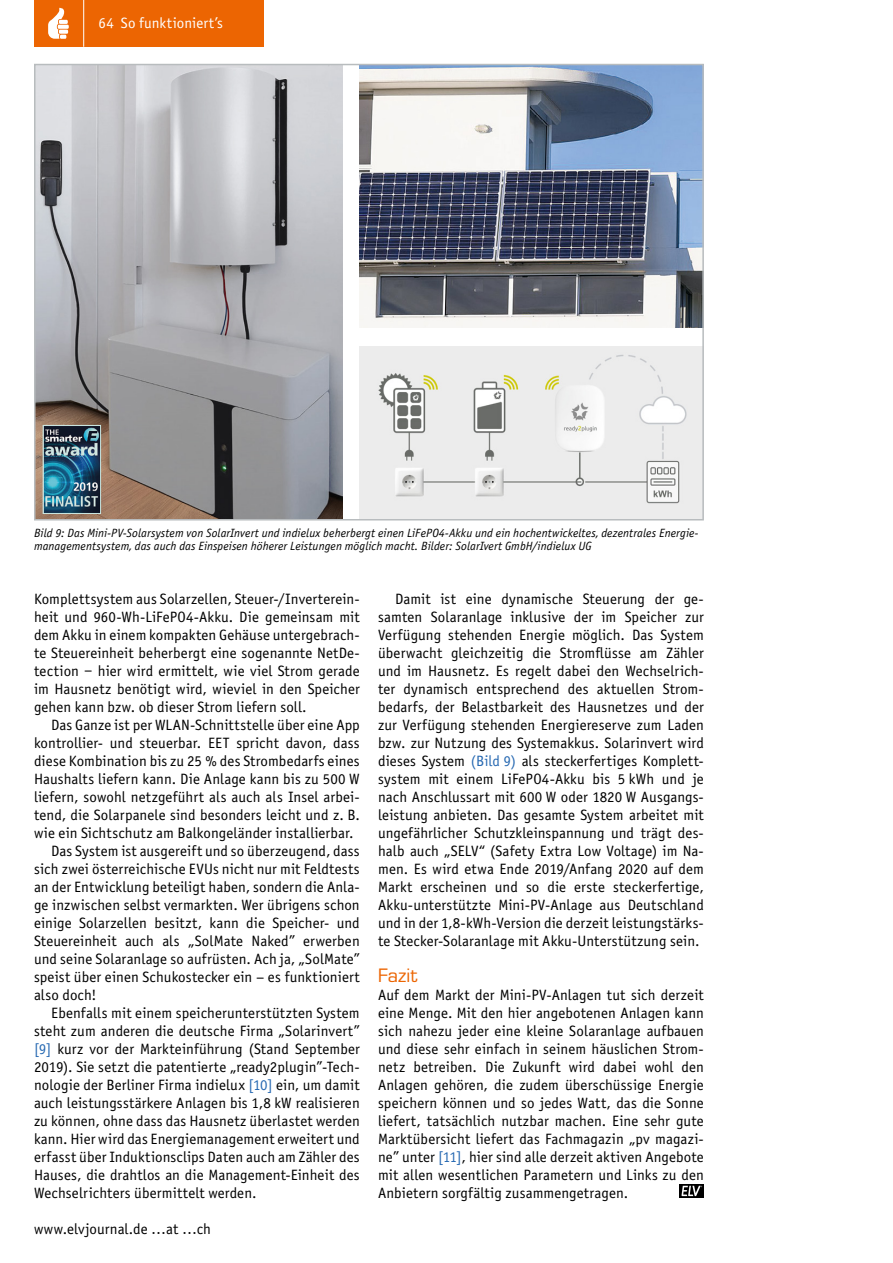
<style>
.page{position:relative;width:893px;height:1263px;background:#fff}
.page>*{position:absolute;margin:0;border:0;box-sizing:border-box;transform-origin:0 0}
.Subhead_5{font:18px "Eurostile LT Std";letter-spacing:.005em;color:#ec6502}
.Fließtext_Neue_Zeile{font:15px/18px "Officina Sans Book ITC";letter-spacing:.005em;color:#000;text-align:justify}
.Fließtext_Neuer_Absa{font:15px/18px "Officina Sans Book ITC";letter-spacing:.005em;color:#000;text-align:justify}
.t1{font:15px "Officina Sans Book ITC";letter-spacing:.005em;color:#fff}
.Bildunterschrift{font:italic 12px/12.8px "Officina Sans Book ITC";letter-spacing:.005em;color:#000}
.s1{color:#2769b2}
</style>
<div class="page">
<div style="left:34px;top:0;width:230px;height:47px;background:#ec6502"></div>
<hr style="left:83px;top:0;width:1px;height:47px;background:#fff">
<svg style="left:48px;top:7px;width:21px;height:32px"></svg>
<img style="left:360px;top:346px;width:341px;height:171px">
<img style="left:37px;top:67px;width:305px;height:450px">
<img style="left:360px;top:67px;width:341px;height:260px">
<div style="left:34px;top:64px;width:670px;height:456px;border:2px solid #b8bcbe"></div>
<img style="left:45px;top:427px;width:54px;height:85px">
<div style="left:43px;top:425px;width:58px;height:89px;border:1px solid #cae6e1"></div>
<svg style="left:680px;top:1184px;width:24px;height:14px"></svg>
<svg style="left:681px;top:1186px;width:21px;height:10px"></svg>
<p class="t1" style="left:99px;top:13px;width:126px">64 So funktioniert’s</p>
<p class="Bildunterschrift" style="left:34px;top:526px;width:666px">Bild 9: Das Mini-PV-Solarsystem von SolarInvert und indielux beherbergt einen LiFePO4-Akku und ein hochentwickeltes, dezentrales Energie&shy;managementsystem, das auch das Einspeisen höherer Leistungen möglich macht. Bilder: SolarIvert GmbH/indielux UG</p>
<p class="Fließtext_Neue_Zeile" style="left:34px;top:589px;width:327px">Komplettsystem aus Solarzellen, Steuer-/Inverterein&shy;heit und 960-Wh-LiFePO4-Akku. Die gemeinsam mit dem Akku in einem kompakten Gehäuse untergebrach&shy;te Steuereinheit beherbergt eine sogenannte NetDe&shy;tection ‒ hier wird ermittelt, wie viel Strom gerade im Hausnetz benötigt wird, wieviel in den Speicher gehen kann bzw. ob dieser Strom liefern soll.</p>
<p class="Fließtext_Neue_Zeile" style="left:34px;top:715px;width:327px;text-indent:17px">Das Ganze ist per WLAN-Schnittstelle über eine App kontrollier- und steuerbar. EET spricht davon, dass diese Kombination bis zu 25 % des Strombedarfs eines Haushalts liefern kann. Die Anlage kann bis zu 500 W liefern, sowohl netzgeführt als auch als Insel arbei&shy;tend, die Solarpanele sind besonders leicht und z. B. wie ein Sichtschutz am Balkongeländer installierbar.</p>
<p class="Fließtext_Neue_Zeile" style="left:34px;top:841px;width:327px;text-indent:17px">Das System ist ausgereift und so überzeugend, dass sich zwei österreichische EVUs nicht nur mit Feldtests an der Entwicklung beteiligt haben, sondern die Anla&shy;ge inzwischen selbst vermarkten. Wer übrigens schon einige Solarzellen besitzt, kann die Speicher- und Steuereinheit auch als „SolMate Naked” erwerben und seine Solaranlage so aufrüsten. Ach ja, „SolMate” speist über einen Schukostecker ein – es funktioniert also doch!</p>
<p class="Fließtext_Neue_Zeile" style="left:34px;top:1003px;width:327px;text-indent:17px">Ebenfalls mit einem speicherunterstützten System steht zum anderen die deutsche Firma „Solarinvert” <span class="s1">[9]</span> kurz vor der Markteinführung (Stand September 2019). Sie setzt die patentierte „ready2plugin”-Tech&shy;nologie der Berliner Firma indielux <span class="s1">[10]</span> ein, um damit auch leistungsstärkere Anlagen bis 1,8 kW realisieren zu können, ohne dass das Hausnetz überlastet werden kann. Hier wird das Energiemanagement erweitert und erfasst über Induktionsclips Daten auch am Zähler des Hauses, die drahtlos an die Management-Einheit des Wechselrichters übermittelt werden.</p>
<p class="Fließtext_Neue_Zeile" style="left:34px;top:1219px;width:179px">www.elvjournal.de …at …ch</p>
<p class="Fließtext_Neue_Zeile" style="left:378px;top:589px;width:327px;text-indent:17px">Damit ist eine dynamische Steuerung der ge&shy;samten Solaranlage inklusive der im Speicher zur Verfügung stehenden Energie möglich. Das System überwacht gleichzeitig die Stromflüsse am Zähler und im Hausnetz. Es regelt dabei den Wechselrich&shy;ter dynamisch entsprechend des aktuellen Strom&shy;bedarfs, der Belastbarkeit des Hausnetzes und der zur Verfügung stehenden Energiereserve zum Laden bzw. zur Nutzung des Systemakkus. Solarinvert wird dieses System <span class="s1">(Bild 9)</span> als steckerfertiges Komplett&shy;system mit einem LiFePO4-Akku bis 5 kWh und je nach Anschlussart mit 600 W oder 1820 W Ausgangs&shy;leistung anbieten. Das gesamte System arbeitet mit ungefährlicher Schutzkleinspannung und trägt des&shy;halb auch „SELV“ (Safety Extra Low Voltage) im Na&shy;men. Es wird etwa Ende 2019/Anfang 2020 auf dem Markt erscheinen und so die erste steckerfertige, Akku-unterstützte Mini-PV-Anlage aus Deutschland und in der 1,8-kWh-Version die derzeit leistungstärks&shy;te Stecker-Solaranlage mit Akku-Unterstützung sein.</p>
<p class="Subhead_5" style="left:378px;top:964px;width:41px">Fazit</p>
<p class="Fließtext_Neuer_Absa" style="left:378px;top:985px;width:327px">Auf dem Markt der Mini-PV-Anlagen tut sich derzeit eine Menge. Mit den hier angebotenen Anlagen kann sich nahezu jeder eine kleine Solaranlage aufbauen und diese sehr einfach in seinem häuslichen Strom&shy;netz betreiben. Die Zukunft wird dabei wohl den Anlagen gehören, die zudem überschüssige Energie speichern können und so jedes Watt, das die Sonne liefert, tatsächlich nutzbar machen. Eine sehr gute Marktübersicht liefert das Fachmagazin „pv magazi&shy;ne” unter <span class="s1">[11]</span>, hier sind alle derzeit aktiven Angebote mit allen wesentlichen Parametern und Links zu den Anbietern sorgfältig zusammengetragen.</p>
</div>
